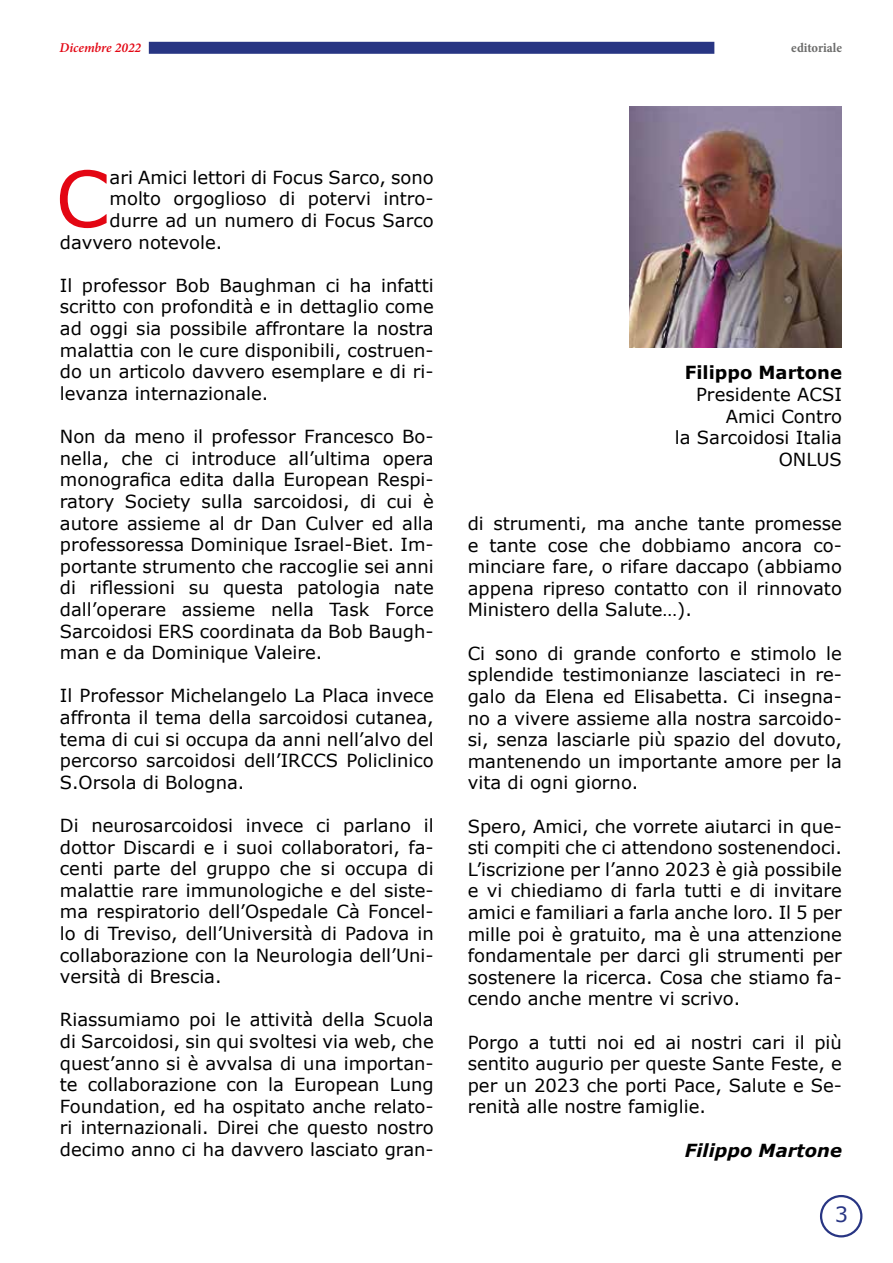
<style>
.page{position:relative;width:893px;height:1263px;background:#fff}
.page>*{position:absolute;margin:0;border:0;box-sizing:border-box;transform-origin:0 0}
.t1{font:77.4px "Verdana";color:#e30613}
.t2{font:21px "Verdana";color:#283583}
.t3{font:18px/21.6px "Verdana";color:#000;text-align:justify}
.t4{font:italic 700 18px "Verdana";color:#000}
.t5{font:700 18px "Verdana";color:#000}
.t6{font:italic 600 13.5px "Minion Pro";color:#e30613}
.t7{font:700 condensed 13.5px "Minion Pro";color:#6d6d6c}
</style>
<div class="page">
<div style="left:149px;top:42px;width:565px;height:12px;background:#283583"></div>
<div style="left:820px;top:1195px;width:42px;height:42px;border:2px solid #283583;border-radius:50%"></div>
<img style="left:629px;top:106px;width:213px;height:241px">
<p class="t6" style="left:60px;top:39px;width:83px">Dicembre 2022</p>
<p class="t7" style="left:791px;top:39px;width:52px">editoriale</p>
<h1 class="t1" style="left:56px;top:150px;width:56px">C</h1>
<p class="t3" style="left:110px;top:167px;width:326px">ari Amici lettori di Focus Sarco, sono</p>
<p class="t3" style="left:110px;top:188px;width:326px">molto orgoglioso di potervi intro-</p>
<p class="t3" style="left:110px;top:210px;width:326px">durre ad un numero di Focus Sarco</p>
<p class="t3" style="left:60px;top:232px;width:164px">davvero notevole.</p>
<p class="t3" style="left:60px;top:275px;width:375px">Il professor Bob Baughman ci ha infatti scritto con profondità e in dettaglio come ad oggi sia possibile affrontare la nostra malattia con le cure disponibili, costruen&shy;do un articolo davvero esemplare e di ri&shy;levanza internazionale.</p>
<p class="t3" style="left:60px;top:426px;width:375px">Non da meno il professor Francesco Bo&shy;nella, che ci introduce all’ultima opera monografica edita dalla European Respi&shy;ratory Society sulla sarcoidosi, di cui è autore assieme al dr Dan Culver ed alla professoressa Dominique Israel-Biet. Im&shy;portante strumento che raccoglie sei anni di riflessioni su questa patologia nate dall’operare assieme nella Task Force Sarcoidosi ERS coordinata da Bob Baugh&shy;man e da Dominique Valeire.</p>
<p class="t3" style="left:60px;top:685px;width:375px">Il Professor Michelangelo La Placa invece affronta il tema della sarcoidosi cutanea, tema di cui si occupa da anni nell’alvo del percorso sarcoidosi dell’IRCCS Policlinico S.Orsola di Bologna.</p>
<p class="t3" style="left:60px;top:815px;width:375px">Di neurosarcoidosi invece ci parlano il dottor Discardi e i suoi collaboratori, fa&shy;centi parte del gruppo che si occupa di malattie rare immunologiche e del siste&shy;ma respiratorio dell’Ospedale Cà Foncel&shy;lo di Treviso, dell’Università di Padova in collaborazione con la Neurologia dell’Uni&shy;versità di Brescia.</p>
<p class="t3" style="left:60px;top:1009px;width:375px">Riassumiamo poi le attività della Scuola di Sarcoidosi, sin qui svoltesi via web, che quest’anno si è avvalsa di una importan&shy;te collaborazione con la European Lung Foundation, ed ha ospitato anche relato&shy;ri internazionali. Direi che questo nostro decimo anno ci ha davvero lasciato gran-</p>
<p class="t5" style="left:685px;top:361px;width:159px">Filippo Martone</p>
<p class="t3" style="left:675px;top:384px;width:169px;text-align:right">Presidente ACSI<br>Amici Contro<br>la Sarcoidosi Italia<br>ONLUS</p>
<p class="t3" style="left:468px;top:513px;width:376px">di strumenti, ma anche tante promesse e tante cose che dobbiamo ancora co&shy;minciare fare, o rifare daccapo (abbiamo appena ripreso contatto con il rinnovato Ministero della Salute…).</p>
<p class="t3" style="left:468px;top:643px;width:376px">Ci sono di grande conforto e stimolo le splendide testimonianze lasciateci in re&shy;galo da Elena ed Elisabetta. Ci insegna&shy;no a vivere assieme alla nostra sarcoido&shy;si, senza lasciarle più spazio del dovuto, mantenendo un importante amore per la vita di ogni giorno.</p>
<p class="t3" style="left:468px;top:815px;width:376px">Spero, Amici, che vorrete aiutarci in que&shy;sti compiti che ci attendono sostenendoci.<br>L’iscrizione per l’anno 2023 è già possibile e vi chiediamo di farla tutti e di invitare amici e familiari a farla anche loro. Il 5 per mille poi è gratuito, ma è una attenzione fondamentale per darci gli strumenti per sostenere la ricerca. Cosa che stiamo fa&shy;cendo anche mentre vi scrivo.</p>
<p class="t3" style="left:468px;top:1031px;width:376px">Porgo a tutti noi ed ai nostri cari il più sentito augurio per queste Sante Feste, e per un 2023 che porti Pace, Salute e Se&shy;renità alle nostre famiglie.</p>
<p class="t4" style="left:685px;top:1138px;width:159px">Filippo Martone</p>
<p class="t2" style="left:835px;top:1200px;width:15px">3</p>
</div>
